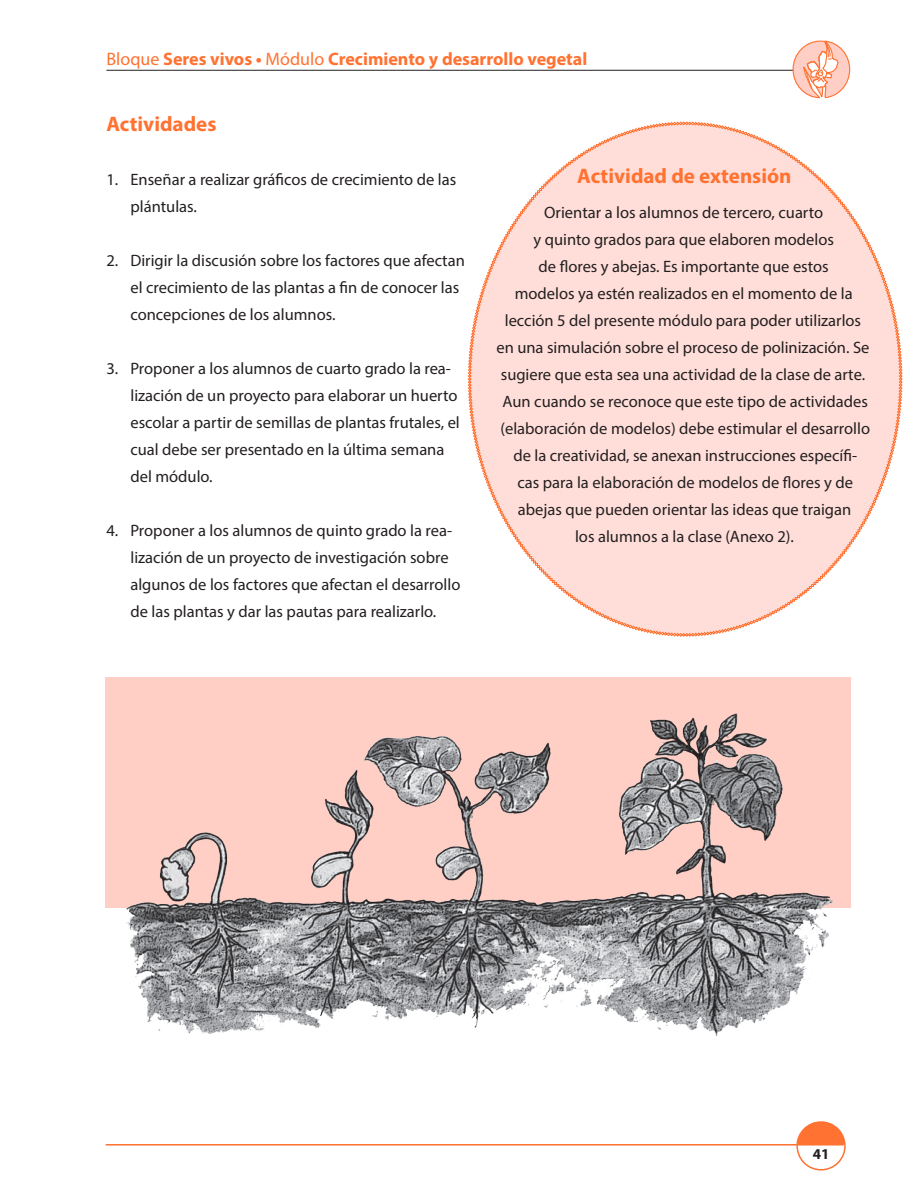
<style>
.page{position:relative;width:914px;height:1191px;background:#fff}
.page>*{position:absolute;margin:0;border:0;box-sizing:border-box;transform-origin:0 0}
.Subcapitulo{font:700 21px "Myriad Pro";color:#ff7231}
.t1{font:700 18px "Myriad Pro";color:#ff7231}
.Actividades{font:16.5px/27px "Myriad Pro";color:#231f20}
.Texto11{font:16.5px/27px "Myriad Pro";color:#231f20;text-align:center}
.Texto_11{font:16.5px/27px "Myriad Pro";color:#231f20;text-align:center}
.t2{font:700 15px "Myriad Pro";color:#231f20}
.s1{font-weight:400}
</style>
<div class="page">
<hr style="left:106px;top:70px;width:688px;height:1px;background:#231f20">
<svg style="left:795px;top:1121px;width:51px;height:50px"></svg>
<hr style="left:106px;top:1143px;width:737px;height:2px;background:#ff7231">
<svg style="left:791px;top:40px;width:59px;height:59px"></svg>
<img style="left:107px;top:677px;width:744px;height:359px">
<svg style="left:468px;top:122px;width:434px;height:514px"></svg>
<p class="t1" style="left:106px;top:47px;width:482px"><span class="s1">Bloque</span> Seres vivos • <span class="s1">Módulo</span> Crecimiento y desarrollo vegetal</p>
<p class="Subcapitulo" style="left:106px;top:110px;width:111px">Actividades</p>
<p class="Actividades" style="left:130px;top:165px;width:327px;text-indent:-24px">1. Enseñar a realizar gráficos de crecimiento de las plántulas.</p>
<p class="Actividades" style="left:130px;top:246px;width:336px;text-indent:-24px">2. Dirigir la discusión sobre los factores que afectan el crecimiento de las plantas a fin de conocer las concepciones de los alumnos.</p>
<p class="Actividades" style="left:130px;top:354px;width:331px;text-indent:-24px">3. Proponer a los alumnos de cuarto grado la rea&shy;lización de un proyecto para elaborar un huerto escolar a partir de semillas de plantas frutales, el cual debe ser presentado en la última semana del módulo.</p>
<p class="Actividades" style="left:130px;top:516px;width:331px;text-indent:-24px">4. Proponer a los alumnos de quinto grado la rea&shy;lización de un proyecto de investigación sobre algunos de los factores que afectan el desarrollo de las plantas y dar las pautas para realizarlo.</p>
<p class="Subcapitulo" style="left:577px;top:162px;width:216px">Actividad de extensión</p>
<p class="Texto11" style="left:496px;top:199px;width:374px">Orientar a los alumnos de tercero, cuarto<br>y quinto grados para que elaboren modelos<br>de flores y abejas. Es importante que estos<br>modelos ya estén realizados en el momento de la lección 5 del presente módulo para poder utilizarlos en una simulación sobre el proceso de polinización. Se sugiere que esta sea una actividad de la clase de arte.</p>
<p class="Texto_11" style="left:500px;top:388px;width:371px">Aun cuando se reconoce que este tipo de actividades (elaboración de modelos) debe estimular el desarrollo de la creatividad, se anexan instrucciones específi&shy;cas para la elaboración de modelos de flores y de abejas que pueden orientar las ideas que traigan<br>los alumnos a la clase (Anexo 2).</p>
<p class="t2" style="left:812px;top:1143px;width:18px">41</p>
</div>
